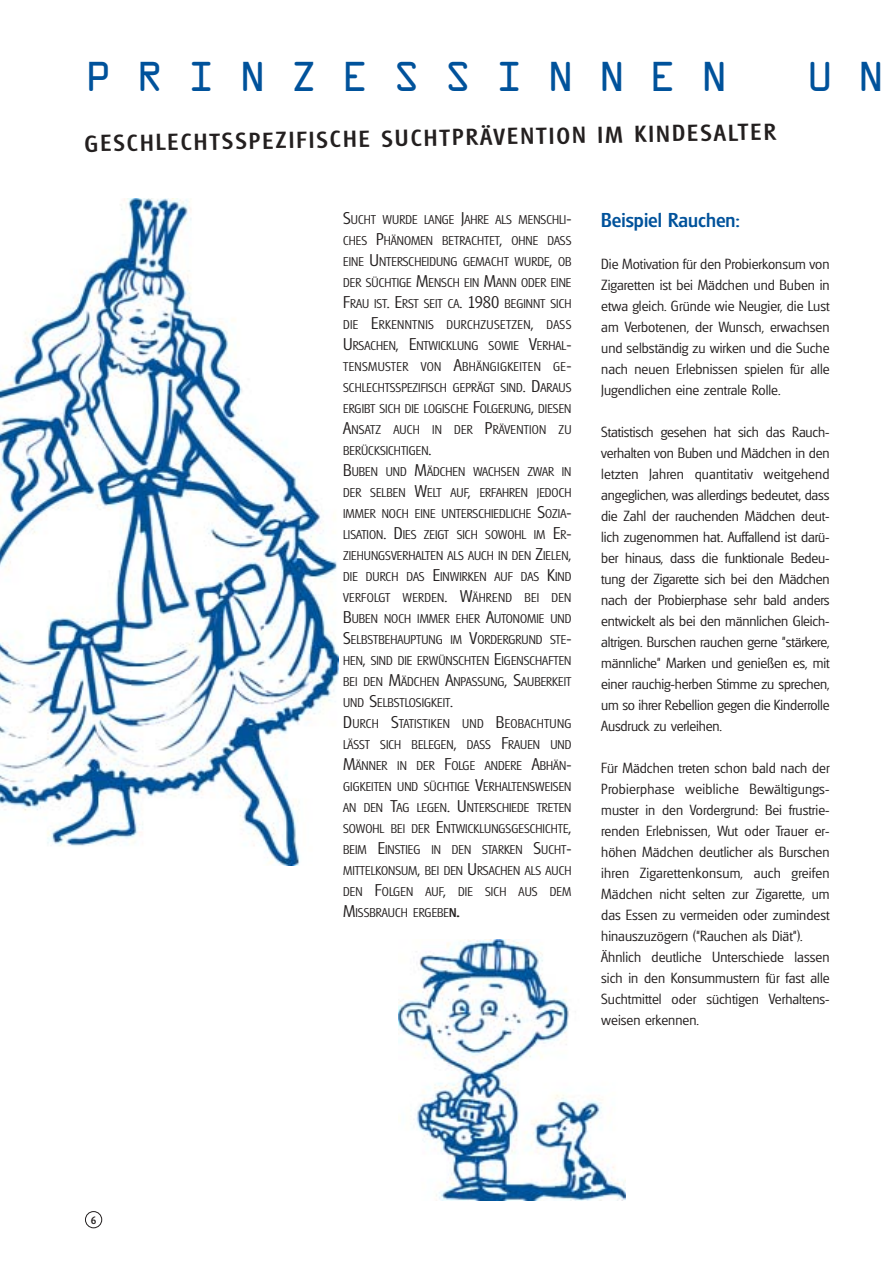
<style>
.page{position:relative;width:893px;height:1263px;background:#fff}
.page>*{position:absolute;margin:0;border:0;box-sizing:border-box;transform-origin:0 0}
.t1{font:37.5px "OCRA";letter-spacing:.65em;color:#00529b}
.t2{font:500 22.5px "Glasgow";color:#231f1f}
.t3{font:500 19.5px "Glasgow";color:#00529b}
.t4{font:300 14.25px/21px "Glasgow";color:#231f1f;text-align:justify}
.t5{font:300 12.3px/21px "Glasgow";color:#231f1f}
.t6{font:500 10.5px "Glasgow";color:#231f1f}
.s1{font-size:16.5px}
.s2{font-weight:500}
.s3{font-weight:500;font-size:16.5px}
</style>
<div class="page">
<img style="left:398px;top:940px;width:227px;height:261px">
<img style="left:0;top:198px;width:338px;height:668px">
<div style="left:85px;top:1211px;width:17px;height:17px;border:1px solid #231f1f;border-radius:50%"></div>
<h1 class="t1" style="left:85px;top:64px;width:644px">PRINZESSINNEN</h1>
<h1 class="t1" style="left:806px;top:64px;width:80px">U N</h1>
<h2 class="t2" style="left:84px;top:135px;width:692px;rotate:-1deg">GESCHLECHTSSPEZIFISCHE SUCHTPRÄVENTION IM KINDESALTER</h2>
<p class="t6" style="left:91px;top:1216px;width:7px">6</p>
<p class="t5" style="left:343px;top:211px;width:230px"><span class="s1">S</span>UCHT WURDE LANGE <span class="s1">J</span>AHRE ALS MENSCHLI<span class="s1">-</span>CHES <span class="s1">P</span>HÄNOMEN BETRACHTET<span class="s1">,</span> OHNE DASS EINE <span class="s1">U</span>NTERSCHEIDUNG GEMACHT WURDE<span class="s1">,</span> OB DER SÜCHTIGE <span class="s1">M</span>ENSCH EIN <span class="s1">M</span>ANN ODER EINE <span class="s1">F</span>RAU IST<span class="s1">. E</span>RST SEIT CA<span class="s1">. 1980</span> BEGINNT SICH DIE <span class="s1">E</span>RKENNTNIS DURCHZUSETZEN<span class="s1">,</span> DASS <span class="s1">U</span>RSACHEN<span class="s1">, E</span>NTWICKLUNG SOWIE <span class="s1">V</span>ERHAL<span class="s1">-</span>TENSMUSTER VON <span class="s1">A</span>BHÄNGIGKEITEN GE<span class="s1">-</span>SCHLECHTSSPEZIFISCH GEPRÄGT SIND<span class="s1">. D</span>ARAUS ERGIBT SICH DIE LOGISCHE <span class="s1">F</span>OLGERUNG<span class="s1">,</span> DIESEN <span class="s1">A</span>NSATZ AUCH IN DER <span class="s1">P</span>RÄVENTION ZU BERÜCKSICHTIGEN<span class="s1">.<br>B</span>UBEN UND <span class="s1">M</span>ÄDCHEN WACHSEN ZWAR IN DER SELBEN <span class="s1">W</span>ELT AUF<span class="s1">,</span> ERFAHREN JEDOCH IMMER NOCH EINE UNTERSCHIEDLICHE <span class="s1">S</span>OZIA<span class="s1">-</span>LISATION<span class="s1">. D</span>IES ZEIGT SICH SOWOHL IM <span class="s1">E</span>R<span class="s1">-</span>ZIEHUNGSVERHALTEN ALS AUCH IN DEN <span class="s1">Z</span>IELEN<span class="s1">, </span>DIE DURCH DAS <span class="s1">E</span>INWIRKEN AUF DAS <span class="s1">K</span>IND VERFOLGT WERDEN<span class="s1">. W</span>ÄHREND BEI DEN <span class="s1">B</span>UBEN NOCH IMMER EHER <span class="s1">A</span>UTONOMIE UND <span class="s1">S</span>ELBSTBEHAUPTUNG IM <span class="s1">V</span>ORDERGRUND STE<span class="s1">-</span>HEN<span class="s1">,</span> SIND DIE ERWÜNSCHTEN <span class="s1">E</span>IGENSCHAFTEN BEI DEN <span class="s1">M</span>ÄDCHEN <span class="s1">A</span>NPASSUNG<span class="s1">, S</span>AUBERKEIT UND <span class="s1">S</span>ELBSTLOSIGKEIT<span class="s1">.<br>D</span>URCH <span class="s1">S</span>TATISTIKEN UND <span class="s1">B</span>EOBACHTUNG LÄSST SICH BELEGEN<span class="s1">,</span> DASS <span class="s1">F</span>RAUEN UND <span class="s1">M</span>ÄNNER IN DER <span class="s1">F</span>OLGE ANDERE <span class="s1">A</span>BHÄN<span class="s1">-</span>GIGKEITEN UND SÜCHTIGE <span class="s1">V</span>ERHALTENSWEISEN AN DEN <span class="s1">T</span>AG LEGEN<span class="s1">. U</span>NTERSCHIEDE TRETEN SOWOHL BEI DER <span class="s1">E</span>NTWICKLUNGSGESCHICHTE<span class="s1">, </span>BEIM <span class="s1">E</span>INSTIEG IN DEN STARKEN <span class="s1">S</span>UCHT<span class="s1">-</span>MITTELKONSUM<span class="s1">,</span> BEI DEN <span class="s1">U</span>RSACHEN ALS AUCH DEN <span class="s1">F</span>OLGEN AUF<span class="s1">,</span> DIE SICH AUS DEM <span class="s1">M</span>ISSBRAUCH ERGEBE<span class="s2">N</span><span class="s3">.</span></p>
<h3 class="t3" style="left:601px;top:212px;width:140px">Beispiel Rauchen:</h3>
<p class="t4" style="left:601px;top:254px;width:230px">Die Motivation für den Probierkonsum von Zigaretten ist bei Mädchen und Buben in etwa gleich. Gründe wie Neugier, die Lust am Verbotenen, der Wunsch, erwachsen und selbständig zu wirken und die Suche nach neuen Erlebnissen spielen für alle Jugendlichen eine zentrale Rolle.</p>
<p class="t4" style="left:601px;top:422px;width:230px">Statistisch gesehen hat sich das Rauch&shy;verhalten von Buben und Mädchen in den letzten Jahren quantitativ weitgehend angeglichen, was allerdings bedeutet, dass die Zahl der rauchenden Mädchen deut&shy;lich zugenommen hat. Auffallend ist darü&shy;ber hinaus, dass die funktionale Bedeu&shy;tung der Zigarette sich bei den Mädchen nach der Probierphase sehr bald anders entwickelt als bei den männlichen Gleich&shy;altrigen. Burschen rauchen gerne "stärkere, männliche" Marken und genießen es, mit einer rauchig-herben Stimme zu sprechen, um so ihrer Rebellion gegen die Kinderrolle Ausdruck zu verleihen.</p>
<p class="t4" style="left:601px;top:758px;width:230px;text-align:left">Für Mädchen treten schon bald nach der Probierphase weibliche Bewältigungs&shy;muster in den Vordergrund: Bei frustrie&shy;renden Erlebnissen, Wut oder Trauer er&shy;höhen Mädchen deutlicher als Burschen ihren Zigarettenkonsum, auch greifen Mädchen nicht selten zur Zigarette, um das Essen zu vermeiden oder zumindest hinauszuzögern ("Rauchen als Diät").<br>Ähnlich deutliche Unterschiede lassen sich in den Konsummustern für fast alle Suchtmittel oder süchtigen Verhaltens&shy;weisen erkennen.</p>
</div>
